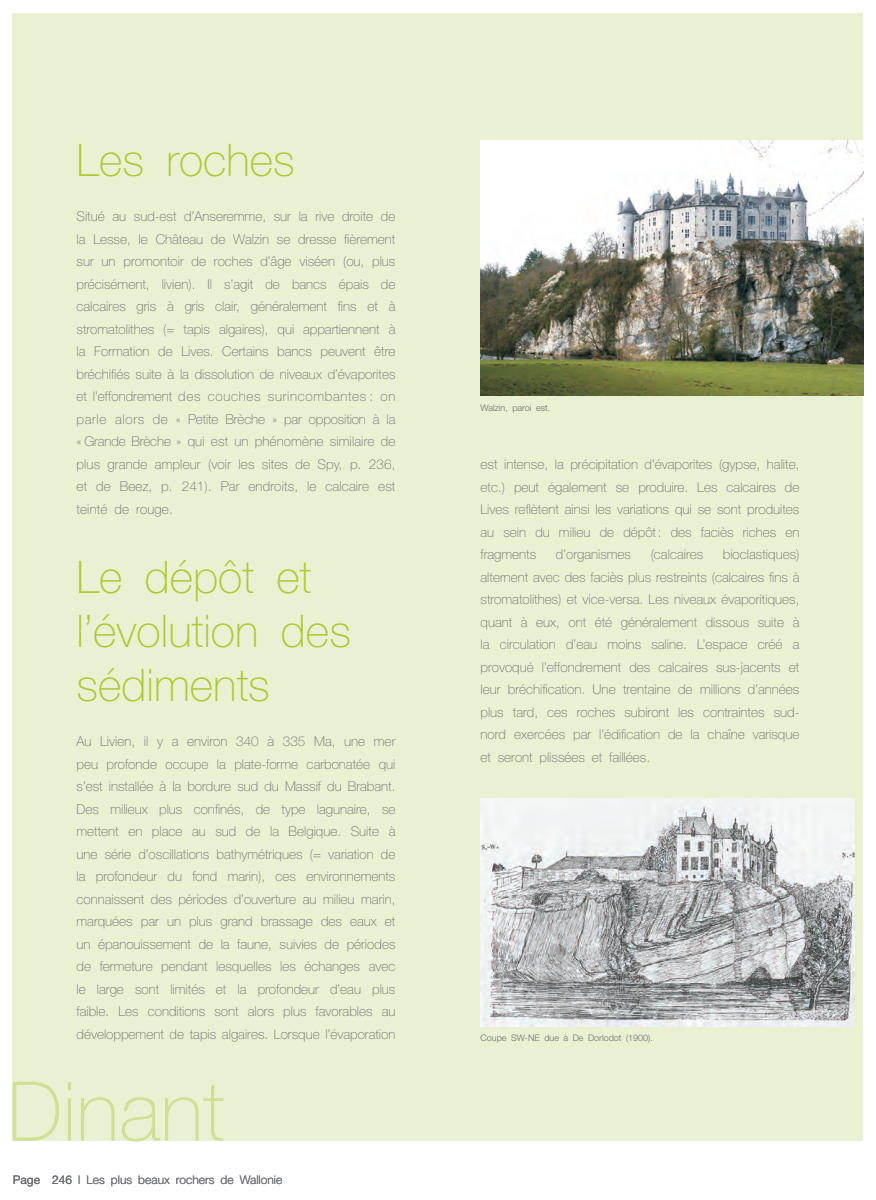
<style>
.page{position:relative;width:876px;height:1200px;background:#fff}
.page>*{position:absolute;margin:0;border:0;box-sizing:border-box;transform-origin:0 0}
.t1{font:100 82.5px "Helvetica Neue";color:#cfdf95}
.t2{font:100 45px/54px "Helvetica Neue";color:#aac932}
.t3{font:100 13.5px/22.5px "Helvetica Neue";color:#6c6d70;text-align:justify}
.t4{font:300 12px "Helvetica Neue";color:#6c6d70}
.t5{font:300 9px "Helvetica Neue";color:#6c6d70}
.s1{font-weight:400}
</style>
<div class="page">
<div style="left:13px;top:13px;width:850px;height:1127px;background:#eaf1d2"></div>
<img style="left:480px;top:140px;width:383px;height:255px">
<img style="left:480px;top:798px;width:375px;height:228px">
<h2 class="t2" style="left:77px;top:133px;width:220px">Les roches</h2>
<p class="t3" style="left:77px;top:205px;width:320px">Situé au sud-est d’Anseremme, sur la rive droite de la Lesse, le Château de Walzin se dresse fièrement sur un promontoir de roches d’âge viséen (ou, plus précisément, livien). Il s’agit de bancs épais de calcaires gris à gris clair, généralement fins et à stromatolithes (= tapis algaires), qui appartiennent à la Formation de Lives. Certains bancs peuvent être bréchifiés suite à la dissolution de niveaux d’évaporites et l’effondrement des couches surincombantes : on parle alors de « Petite Brèche » par opposition à la « Grande Brèche » qui est un phénomène similaire de plus grande ampleur (voir les sites de Spy, p. 236, et de Beez, p. 241). Par endroits, le calcaire est teinté de rouge.</p>
<h2 class="t2" style="left:77px;top:549px;width:276px">Le dépôt et l’évolution des sédiments</h2>
<p class="t3" style="left:77px;top:729px;width:320px">Au Livien, il y a environ 340 à 335 Ma, une mer peu profonde occupe la plate-forme carbonatée qui s’est installée à la bordure sud du Massif du Brabant.<br>Des milieux plus confinés, de type lagunaire, se mettent en place au sud de la Belgique. Suite à une série d’oscillations bathymétriques (= variation de la profondeur du fond marin), ces environnements connaissent des périodes d’ouverture au milieu marin, marquées par un plus grand brassage des eaux et un épanouissement de la faune, suivies de périodes de fermeture pendant lesquelles les échanges avec le large sont limités et la profondeur d’eau plus faible. Les conditions sont alors plus favorables au développement de tapis algaires. Lorsque l’évaporation</p>
<h1 class="t1" style="left:7px;top:1063px;width:219px">Dinant</h1>
<p class="t4" style="left:13px;top:1171px;width:271px"><span class="s1">Page 246</span> l Les plus beaux rochers de Wallonie</p>
<p class="t5" style="left:480px;top:402px;width:71px">Walzin, paroi est.</p>
<p class="t3" style="left:480px;top:453px;width:320px">est intense, la précipitation d’évaporites (gypse, halite, etc.) peut également se produire. Les calcaires de Lives reflètent ainsi les variations qui se sont produites au sein du milieu de dépôt: des faciès riches en fragments</p>
<p class="t3" style="left:480px;top:543px;width:320px;text-indent:242px">bioclastiques) alternent avec des faciès plus restreints (calcaires fins à stromatolithes) et vice-versa. Les niveaux évaporitiques, quant à eux, ont été généralement dissous suite à la circulation d’eau moins saline. L’espace créé a provoqué l’effondrement des calcaires sus-jacents et leur bréchification. Une trentaine de millions d’années plus tard, ces roches subiront les contraintes sud&shy;nord exercées par l’édification de la chaîne varisque et seront plissées et faillées.</p>
<p class="t3" style="left:556px;top:543px;width:77px">d’organismes</p>
<p class="t3" style="left:651px;top:543px;width:54px">(calcaires</p>
<p class="t5" style="left:480px;top:1032px;width:174px">Coupe SW-NE due à De Dorlodot (1900).</p>
</div>
